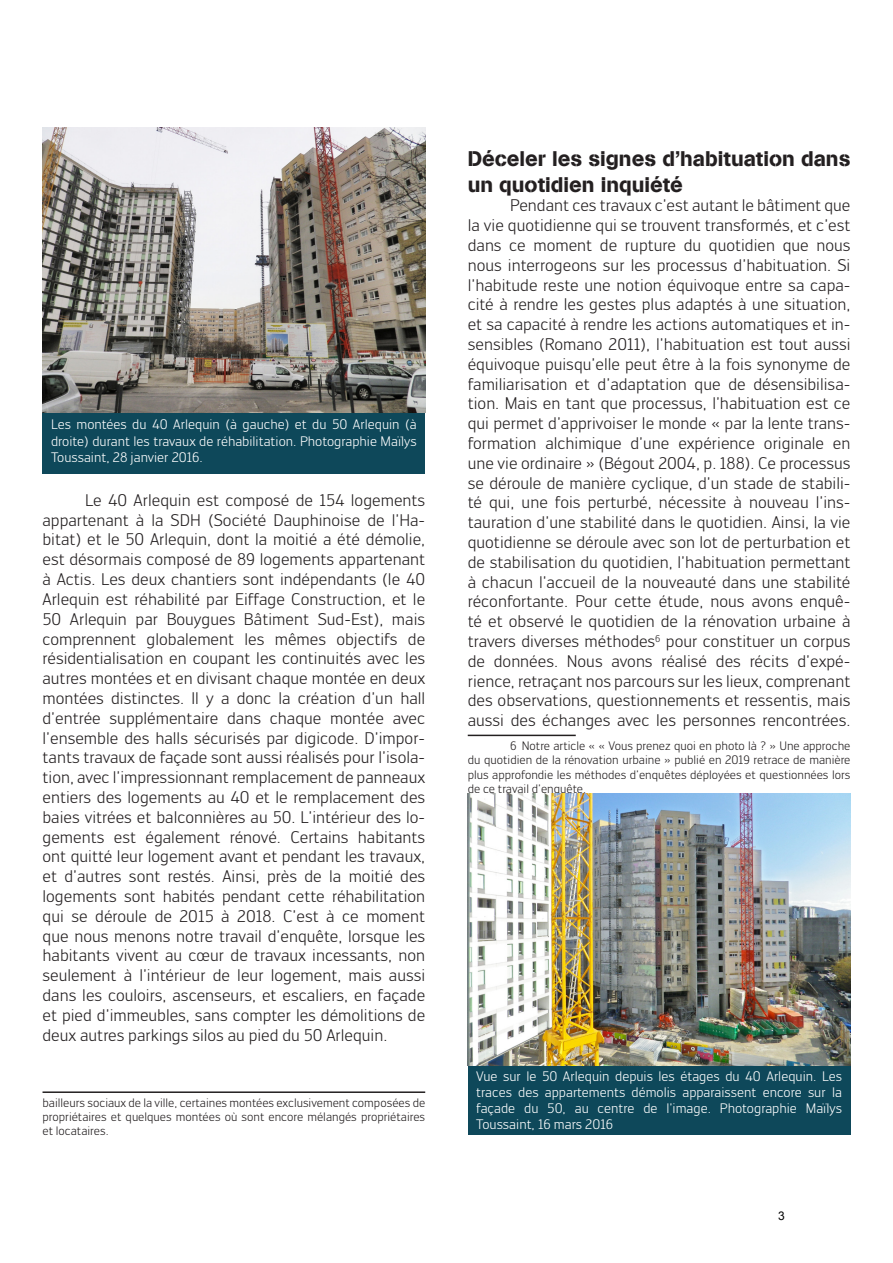
<style>
.page{position:relative;width:893px;height:1263px;background:#fff}
.page>*{position:absolute;margin:0;border:0;box-sizing:border-box;transform-origin:0 0}
.petit_titre{font:21px/25.2px "AG Book BQ Stencil";color:#231f20}
.paragraphe{font:16.5px/19.8px "Engel New Sans PRO";color:#231f20;text-align:justify}
.légende_photo{font:13.5px/16.2px "Engel New Sans PRO";color:#fff;text-align:justify}
.t1{font:12px/14.4px "Engel New Sans PRO";color:#231f20;text-align:justify}
.t2{font:12px "Arial";color:#000}
</style>
<div class="page">
<hr style="left:43px;top:1091px;width:382px;height:2px;background:#231f20">
<hr style="left:468px;top:735px;width:108px;height:1px;background:#231f20">
<div style="left:43px;top:386px;width:382px;height:88px;background:#0e485a"></div>
<img style="left:43px;top:128px;width:382px;height:284px">
<div style="left:468px;top:1065px;width:382px;height:70px;background:#0e485a"></div>
<img style="left:468px;top:793px;width:382px;height:272px">
<p class="légende_photo" style="left:51px;top:416px;width:367px">Les montées du 40 Arlequin (à gauche) et du 50 Arlequin (à droite) durant les travaux de réhabilitation. Photographie Maïlys Toussaint, 28 janvier 2016.</p>
<p class="paragraphe" style="left:43px;top:490px;width:384px;text-indent:43px">Le 40 Arlequin est composé de 154 logements appartenant à la SDH (Société Dauphinoise de l’Ha&shy;bitat) et le 50 Arlequin, dont la moitié a été démolie, est désormais composé de 89 logements appartenant à Actis. Les deux chantiers sont indépendants (le 40<br>Arlequin est réhabilité par Eiffage Construction, et le 50 Arlequin par Bouygues Bâtiment Sud-Est), mais comprennent globalement les mêmes objectifs de résidentialisation en coupant les continuités avec les autres montées et en divisant chaque montée en deux montées distinctes. Il y a donc la création d’un hall d’entrée supplémentaire dans chaque montée avec l’ensemble des halls sécurisés par digicode. D’impor&shy;tants travaux de façade sont aussi réalisés pour l’isola&shy;tion, avec l’impressionnant remplacement de panneaux entiers des logements au 40 et le remplacement des baies vitrées et balconnières au 50. L’intérieur des lo&shy;gements est également rénové. Certains habitants ont quitté leur logement avant et pendant les travaux, et d’autres sont restés. Ainsi, près de la moitié des logements sont habités pendant cette réhabilitation qui se déroule de 2015 à 2018. C’est à ce moment que nous menons notre travail d’enquête, lorsque les habitants vivent au cœur de travaux incessants, non seulement à l’intérieur de leur logement, mais aussi dans les couloirs, ascenseurs, et escaliers, en façade et pied d’immeubles, sans compter les démolitions de deux autres parkings silos au pied du 50 Arlequin.</p>
<p class="t1" style="left:43px;top:1095px;width:384px">bailleurs sociaux de la ville, certaines montées exclusivement composées de propriétaires et quelques montées où sont encore mélangés propriétaires et locataires.</p>
<p class="petit_titre" style="left:468px;top:147px;width:384px">Déceler les signes d’habituation dans un quotidien inquiété</p>
<p class="paragraphe" style="left:468px;top:196px;width:384px;text-indent:43px">Pendant ces travaux c’est autant le bâtiment que la vie quotidienne qui se trouvent transformés, et c’est dans ce moment de rupture du quotidien que nous nous interrogeons sur les processus d’habituation. Si l’habitude reste une notion équivoque entre sa capa&shy;cité à rendre les gestes plus adaptés à une situation, et sa capacité à rendre les actions automatiques et in&shy;sensibles (Romano 2011), l’habituation est tout aussi équivoque puisqu’elle peut être à la fois synonyme de familiarisation et d’adaptation que de désensibilisa&shy;tion. Mais en tant que processus, l’habituation est ce qui permet d’apprivoiser le monde « par la lente trans&shy;formation alchimique d’une expérience originale en une vie ordinaire » (Bégout 2004, p. 188). Ce processus se déroule de manière cyclique, d’un stade de stabili&shy;té qui, une fois perturbé, nécessite à nouveau l’ins&shy;tauration d’une stabilité dans le quotidien. Ainsi, la vie quotidienne se déroule avec son lot de perturbation et de stabilisation du quotidien, l’habituation permettant à chacun l’accueil de la nouveauté dans une stabilité réconfortante. Pour cette étude, nous avons enquê&shy;té et observé le quotidien de la rénovation urbaine à travers diverses méthodes<sup>6</sup> pour constituer un corpus de données. Nous avons réalisé des récits d’expé&shy;rience, retraçant nos parcours sur les lieux, comprenant des observations, questionnements et ressentis, mais aussi des échanges avec les personnes rencontrées.</p>
<p class="t1" style="left:468px;top:738px;width:384px;text-indent:43px">6 Notre article « « Vous prenez quoi en photo là ? » Une approche du quotidien de la rénovation urbaine » publié en 2019 retrace de manière plus approfondie les méthodes d’enquêtes déployées et questionnées lors de ce travail d’enquête.</p>
<p class="légende_photo" style="left:476px;top:1068px;width:367px">Vue sur le 50 Arlequin depuis les étages du 40 Arlequin. Les traces des appartements démolis apparaissent encore sur la façade du 50, au centre de l’image. Photographie Maïlys Toussaint, 16 mars 2016</p>
<p class="t2" style="left:778px;top:1207px;width:8px">3</p>
</div>
